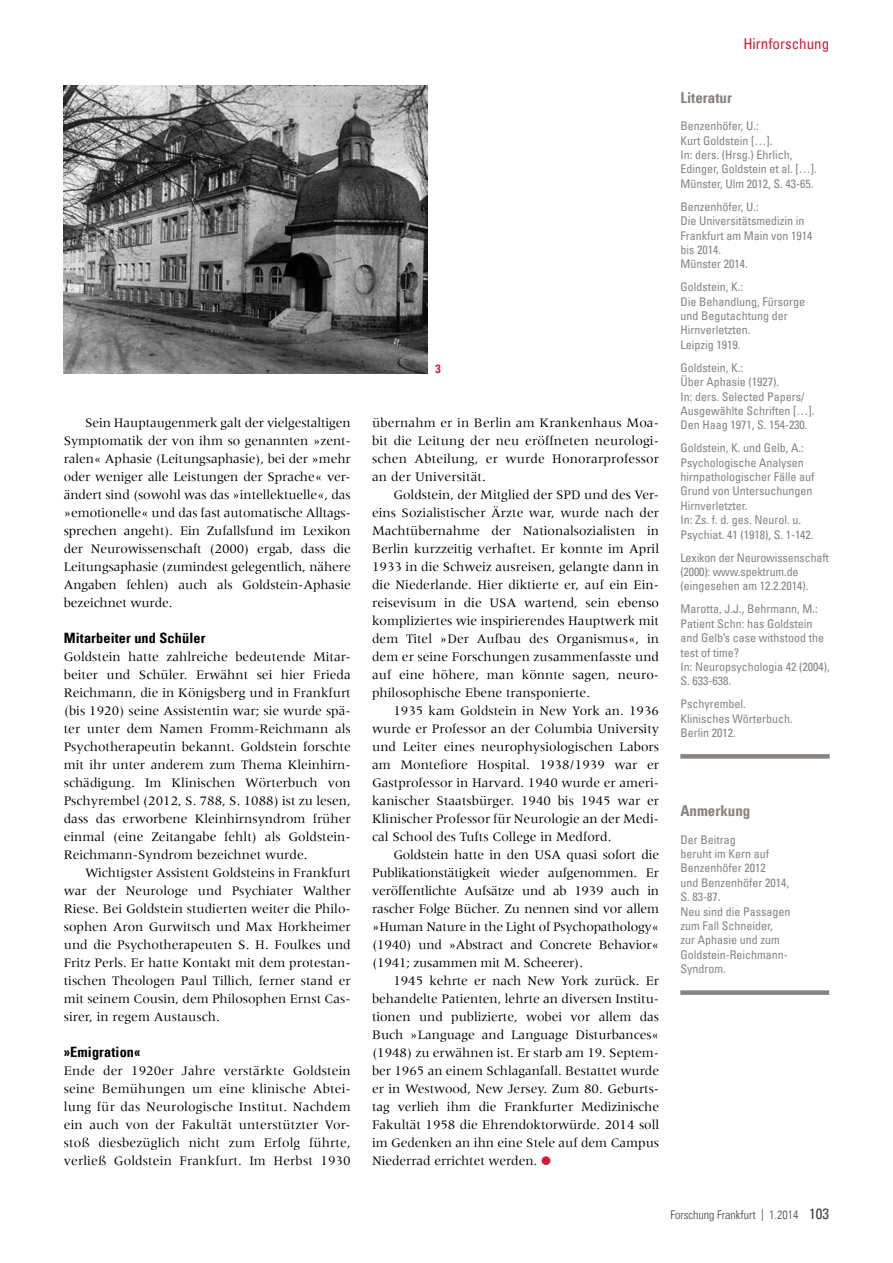
<style>
.page{position:relative;width:893px;height:1263px;background:#fff}
.page>*{position:absolute;margin:0;border:0;box-sizing:border-box;transform-origin:0 0}
.t1{font:15px "Univers Com 67 Bold Cond";color:#868380}
.t2{font:condensed 15px "Univers Com 57";color:#d51a37}
.t3{font:14.25px "Univers Com 67 Bold Cond";letter-spacing:.01em;color:#000}
.t4{font:13.5px/18px "Meridien";color:#000;text-align:justify}
.t5{font:condensed 12px/14.4px "Univers Com 57";color:#868380}
.t6{font:12px "Univers Com 47 Light Cond";color:#414042}
.t7{font:12px "Univers Com 67 Bold Cond";color:#d51a37}
.s1{font-family:"Univers Com 57";font-stretch:condensed;font-size:15px}
</style>
<div class="page">
<div style="left:680px;top:754px;width:150px;height:5px;background:#868380"></div>
<div style="left:680px;top:990px;width:149px;height:5px;background:#868380"></div>
<img style="left:63px;top:85px;width:365px;height:288px">
<p class="t4" style="left:64px;top:414px;width:289px;text-indent:21px">Sein Hauptaugenmerk galt der vielgestaltigen Symptomatik der von ihm so genannten »zent&shy;ralen« Aphasie (Leitungsaphasie), bei der »mehr oder weniger alle Leistungen der Sprache« ver&shy;ändert sind (sowohl was das »intellektuelle«, das »emotionelle« und das fast automatische Alltags&shy;sprechen angeht). Ein Zufallsfund im Lexikon der Neurowissenschaft (2000) ergab, dass die Leitungsaphasie (zumindest gelegentlich, nähere Angaben fehlen) auch als Goldstein-Aphasie bezeichnet wurde.</p>
<p class="t3" style="left:64px;top:629px;width:143px">Mitarbeiter und Schüler</p>
<p class="t4" style="left:64px;top:648px;width:289px;text-align:left">Goldstein hatte zahlreiche bedeutende Mitar&shy;beiter und Schüler. Erwähnt sei hier Frieda Reichmann, die in Königsberg und in Frankfurt (bis 1920) seine Assistentin war; sie wurde spä&shy;ter unter dem Namen Fromm- Reichmann als Psychotherapeutin bekannt. Goldstein forschte mit ihr unter anderem zum Thema Kleinhirn&shy;schädigung. Im Klinischen Wörterbuch von Pschyrembel (2012, S. 788, S. 1088) ist zu lesen, dass das erworbene Kleinhirnsyndrom früher einmal (eine Zeitangabe fehlt) als Goldstein-Reichmann- Syndrom bezeichnet wurde.</p>
<p class="t4" style="left:64px;top:864px;width:289px;text-indent:21px">Wichtigster Assistent Goldsteins in Frankfurt war der Neurologe und Psychiater Walther Riese. Bei Goldstein studierten weiter die Philo&shy;sophen Aron Gurwitsch und Max Horkheimer und die Psychotherapeuten S. H. Foulkes und Fritz Perls. Er hatte Kontakt mit dem protestan&shy;tischen Theologen Paul Tillich, ferner stand er mit seinem Cousin, dem Philosophen Ernst Cas&shy;sirer, in regem Austausch.</p>
<p class="t3" style="left:64px;top:1043px;width:78px">»Emigration«</p>
<p class="t4" style="left:64px;top:1062px;width:289px">Ende der 1920er Jahre verstärkte Goldstein seine Bemühungen um eine klinische Abtei&shy;lung für das Neurologische Institut. Nachdem ein auch von der Fakultät unterstützter Vor&shy;stoß diesbezüglich nicht zum Erfolg führte, verließ Goldstein Frankfurt. Im Herbst 1930</p>
<p class="t7" style="left:435px;top:361px;width:7px">3</p>
<p class="t4" style="left:372px;top:414px;width:289px">übernahm er in Berlin am Krankenhaus Moa&shy;bit die Leitung der neu eröffneten neurologi&shy;schen Abteilung, er wurde Honorarprofessor an der Universität.</p>
<p class="t4" style="left:372px;top:486px;width:289px;text-indent:21px">Goldstein, der Mitglied der SPD und des Ver&shy;eins Sozialistischer Ärzte war, wurde nach der Machtübernahme der Nationalsozialisten in Berlin kurzzeitig verhaftet. Er konnte im April 1933 in die Schweiz ausreisen, gelangte dann in die Niederlande. Hier diktierte er, auf ein Ein&shy;reisevisum in die USA wartend, sein ebenso kompliziertes wie inspirierendes Hauptwerk mit dem Titel »Der Aufbau des Organismus«, in dem er seine Forschungen zusammenfasste und auf eine höhere, man könnte sagen, neuro&shy;philosophische Ebene transponierte.</p>
<p class="t4" style="left:372px;top:702px;width:289px;text-indent:21px">1935 kam Goldstein in New York an. 1936 wurde er Professor an der Columbia University und Leiter eines neurophysiologischen Labors am Montefiore Hospital. 1938/1939 war er Gastprofessor in Harvard. 1940 wurde er ameri&shy;kanischer Staatsbürger. 1940 bis 1945 war er Klinischer Professor für Neurologie an der Medi&shy;cal School des Tufts College in Medford.</p>
<p class="t4" style="left:372px;top:846px;width:289px;text-indent:21px">Goldstein hatte in den USA quasi sofort die Publikationstätigkeit wieder aufgenommen. Er veröffentlichte Aufsätze und ab 1939 auch in rascher Folge Bücher. Zu nennen sind vor allem »Human Nature in the Light of Psychopathology« (1940) und »Abstract and Concrete Behavior« (1941; zusammen mit M. Scheerer).</p>
<p class="t4" style="left:372px;top:971px;width:289px;text-indent:21px">1945 kehrte er nach New York zurück. Er behandelte Patienten, lehrte an diversen Institu&shy;tionen und publizierte, wobei vor allem das Buch »Language and Language Disturbances« (1948) zu erwähnen ist. Er starb am 19. Septem&shy;ber 1965 an einem Schlaganfall. Bestattet wurde er in Westwood, New Jersey. Zum 80. Geburts&shy;tag verlieh ihm die Frankfurter Medizinische Fakultät 1958 die Ehrendoktorwürde. 2014 soll im Gedenken an ihn eine Stele auf dem Campus Niederrad errichtet werden.</p>
<p class="t2" style="left:743px;top:34px;width:87px">Hirnforschung</p>
<p class="t1" style="left:680px;top:89px;width:53px">Literatur</p>
<p class="t5" style="left:680px;top:119px;width:138px">Benzenhöfer, U.:<br>Kurt Goldstein […].<br>In: ders. (Hrsg.) Ehrlich,<br>Edinger, Goldstein et al. […].<br>Münster, Ulm 2012, S. 43-65.</p>
<p class="t5" style="left:680px;top:199px;width:133px">Benzenhöfer, U.:<br>Die Universitätsmedizin in<br>Frankfurt am Main von 1914 bis 2014.<br>Münster 2014.</p>
<p class="t5" style="left:680px;top:280px;width:126px">Goldstein, K.:<br>Die Behandlung, Fürsorge und Begutachtung der<br>Hirnverletzten.<br>Leipzig 1919.</p>
<p class="t5" style="left:680px;top:360px;width:135px">Goldstein, K.:<br>Über Aphasie (1927).<br>In: ders. Selected Papers/<br>Ausgewählte Schriften […].<br>Den Haag 1971, S. 154-230.</p>
<p class="t5" style="left:680px;top:441px;width:135px">Goldstein, K. und Gelb, A.:<br>Psychologische Analysen hirnpathologischer Fälle auf<br>Grund von Untersuchungen<br>Hirnverletzter.<br>In: Zs. f. d. ges. Neurol. u.<br>Psychiat. 41 (1918), S. 1-142.</p>
<p class="t5" style="left:680px;top:550px;width:150px">Lexikon der Neurowissenschaft (2000): www.spektrum.de (eingesehen am 12.2.2014).</p>
<p class="t5" style="left:680px;top:602px;width:151px">Marotta, J.J., Behrmann, M.:<br>Patient Schn: has Goldstein and Gelb’s case withstood the test of time?<br>In: Neuropsychologia 42 (2004),<br>S. 633-638.</p>
<p class="t5" style="left:680px;top:697px;width:114px">Pschyrembel.<br>Klinisches Wörterbuch.<br>Berlin 2012.</p>
<p class="t1" style="left:680px;top:802px;width:71px">Anmerkung</p>
<p class="t5" style="left:680px;top:832px;width:111px">Der Beitrag<br>beruht im Kern auf<br>Benzenhöfer 2012<br>und Benzenhöfer 2014,<br>S. 83-87.<br>Neu sind die Passagen zum Fall Schneider, zur Aphasie und zum<br>Goldstein-Reichmann-<br>Syndrom.</p>
<p class="t6" style="left:671px;top:1208px;width:160px">Forschung Frankfurt | 1.2014 <span class="s1">103</span></p>
</div>
